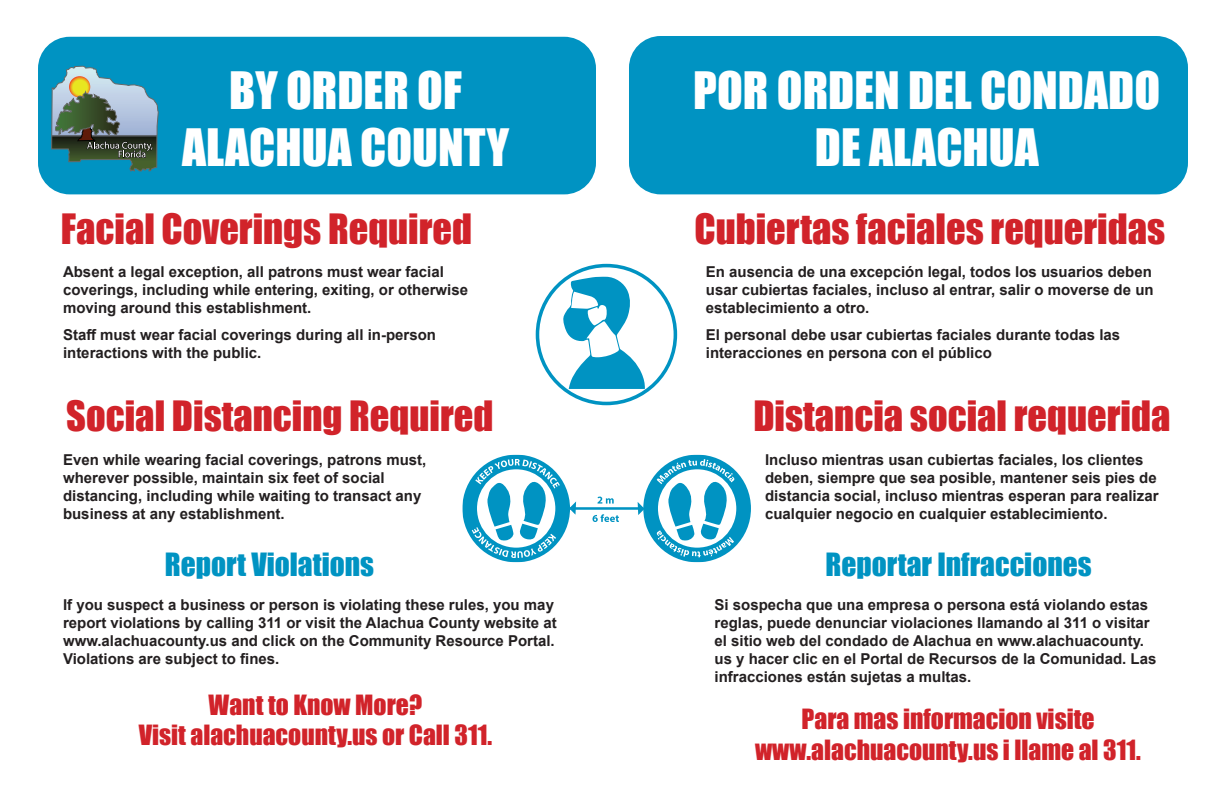
<style>
.page{position:relative;width:1224px;height:792px;background:#fff}
.page>*{position:absolute;margin:0;border:0;box-sizing:border-box;transform-origin:0 0}
.t1{font:47.4px/56.8px "Impact";color:#fff;text-align:center}
.t2{font:38.4px "Impact";color:#d1232a}
.t3{font:29.4px "Impact";color:#0093c2}
.t4{font:25.6px "Impact";color:#d1232a}
.t5{font:700 15px/18px "Arial";color:#231f20}
</style>
<div class="page">
<div style="left:38px;top:37px;width:558px;height:157px;background:#0093c2;border-radius:32px"></div>
<div style="left:629px;top:36px;width:559px;height:158px;background:#0093c2;border-radius:32px"></div>
<svg style="left:51px;top:66px;width:107px;height:105px"></svg>
<div style="left:536px;top:264px;width:141px;height:141px;border:4px solid #0093c2;border-radius:50%"></div>
<svg style="left:563px;top:277px;width:82px;height:112px"></svg>
<div style="left:462px;top:455px;width:108px;height:107px;background:#0093c2;border-radius:50%"></div>
<svg style="left:472px;top:459px;width:88px;height:99px"></svg>
<div style="left:643px;top:455px;width:108px;height:107px;background:#0093c2;border-radius:50%"></div>
<hr style="left:570px;top:507px;width:73px;height:3px;background:#0093c2">
<svg style="left:638px;top:502px;width:6px;height:13px"></svg>
<svg style="left:569px;top:501px;width:7px;height:14px"></svg>
<svg style="left:598px;top:497px;width:16px;height:7px"></svg>
<svg style="left:593px;top:514px;width:26px;height:8px"></svg>
<svg style="left:656px;top:459px;width:79px;height:99px"></svg>
<p class="t1" style="left:229px;top:61px;width:234px">BY ORDER OF</p>
<p class="t1" style="left:182px;top:118px;width:329px">ALACHUA COUNTY</p>
<p class="t1" style="left:693px;top:61px;width:468px">POR ORDEN DEL CONDADO<br>DE ALACHUA</p>
<p class="t2" style="left:61px;top:199px;width:413px">Facial Coverings Required</p>
<p class="t2" style="left:694px;top:199px;width:472px">Cubiertas faciales requeridas</p>
<p class="t5" style="left:63px;top:263px;width:407px">Absent a legal exception, all patrons must wear facial coverings, including while entering, exiting, or otherwise moving around this establishment.</p>
<p class="t5" style="left:63px;top:326px;width:375px">Staff must wear facial coverings during all in-person interactions with the public.</p>
<p class="t5" style="left:706px;top:263px;width:449px;text-align:justify">En ausencia de una excepción legal, todos los usuarios deben usar cubiertas faciales, incluso al entrar, salir o moverse de un establecimiento a otro.</p>
<p class="t5" style="left:706px;top:326px;width:416px">El personal debe usar cubiertas faciales durante todas las interacciones en persona con el público</p>
<p class="t2" style="left:66px;top:386px;width:429px">Social Distancing Required</p>
<p class="t2" style="left:753px;top:386px;width:419px">Distancia social requerida</p>
<p class="t5" style="left:63px;top:451px;width:365px">Even while wearing facial coverings, patrons must, wherever possible, maintain six feet of social distancing, including while waiting to transact any business at any establishment.</p>
<p class="t5" style="left:765px;top:451px;width:395px">Incluso mientras usan cubiertas faciales, los clientes deben, siempre que sea posible, mantener seis pies de distancia social, incluso mientras esperan para realizar cualquier negocio en cualquier establecimiento.</p>
<p class="t3" style="left:165px;top:542px;width:211px">Report Violations</p>
<p class="t5" style="left:63px;top:596px;width:495px">If you suspect a business or person is violating these rules, you may report violations by calling 311 or visit the Alachua County website at www.alachuacounty.us and click on the Community Resource Portal.<br>Violations are subject to fines.</p>
<p class="t4" style="left:209px;top:685px;width:215px">Want to Know More?</p>
<p class="t4" style="left:139px;top:716px;width:355px">Visit alachuacounty.us or Call 311.</p>
<p class="t3" style="left:826px;top:542px;width:268px">Reportar Infracciones</p>
<p class="t5" style="left:715px;top:596px;width:443px">Si sospecha que una empresa o persona está violando estas reglas, puede denunciar violaciones llamando al 311 o visitar el sitio web del condado de Alachua en www.alachuacounty. us y hacer clic en el Portal de Recursos de la Comunidad. Las infracciones están sujetas a multas.</p>
<p class="t4" style="left:802px;top:699px;width:295px">Para mas informacion visite</p>
<p class="t4" style="left:755px;top:730px;width:387px">www.alachuacounty.us i llame al 311.</p>
</div>
